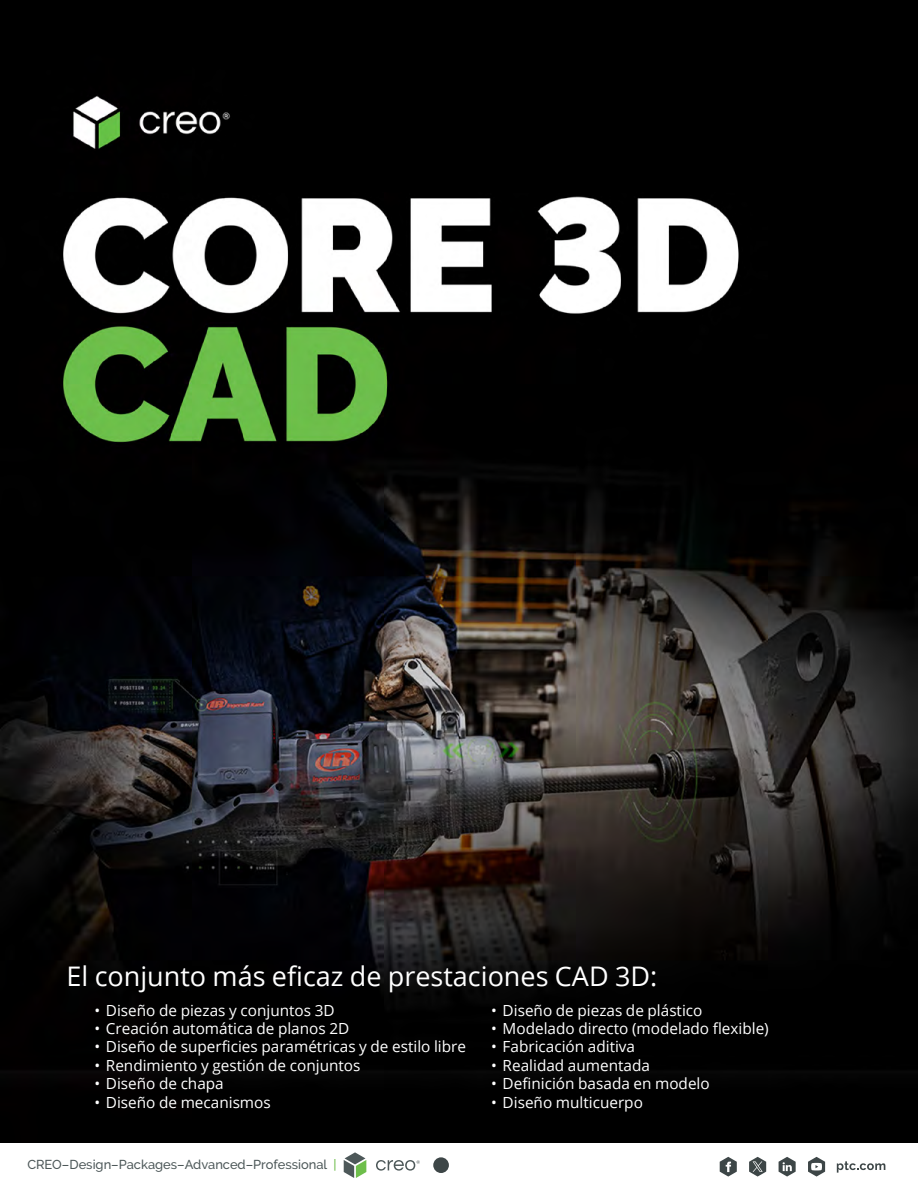
<style>
.page{position:relative;width:918px;height:1188px;background:#fff}
.page>*{position:absolute;margin:0;border:0;box-sizing:border-box;transform-origin:0 0}
.t1{font:27px "Open Sans";color:#fff}
.t2{font:15.3px "Open Sans";color:#fff}
.t3{font:500 12.9px "PTC Raleway";color:#4d5859}
.s1{color:#6ebe4b}
</style>
<div class="page">
<svg style="left:376px;top:1160px;width:44px;height:11px"></svg>
<svg style="left:344px;top:1152px;width:22px;height:26px"></svg>
<div style="left:433px;top:1157px;width:16px;height:16px;background:#3d4647;border-radius:50%"></div>
<svg style="left:720px;top:1157px;width:17px;height:20px"></svg>
<svg style="left:779px;top:1157px;width:17px;height:20px"></svg>
<svg style="left:808px;top:1157px;width:17px;height:20px"></svg>
<svg style="left:837px;top:1161px;width:48px;height:12px"></svg>
<svg style="left:749px;top:1157px;width:17px;height:20px"></svg>
<img style="left:0;top:0;width:918px;height:1143px">
<h1 class="t1" style="left:67px;top:957px;width:592px">El conjunto más eficaz de prestaciones CAD 3D:</h1>
<p class="t2" style="left:94px;top:1000px;width:242px">• Diseño de piezas y conjuntos 3D</p>
<p class="t2" style="left:94px;top:1018px;width:256px">• Creación automática de planos 2D</p>
<p class="t2" style="left:94px;top:1036px;width:373px">• Diseño de superficies paramétricas y de estilo libre</p>
<p class="t2" style="left:94px;top:1055px;width:267px">• Rendimiento y gestión de conjuntos</p>
<p class="t2" style="left:94px;top:1073px;width:131px">• Diseño de chapa</p>
<p class="t2" style="left:94px;top:1091px;width:178px">• Diseño de mecanismos</p>
<p class="t2" style="left:491px;top:1000px;width:213px">• Diseño de piezas de plástico</p>
<p class="t2" style="left:491px;top:1018px;width:279px">• Modelado directo (modelado flexible)</p>
<p class="t2" style="left:491px;top:1036px;width:145px">• Fabricación aditiva</p>
<p class="t2" style="left:491px;top:1055px;width:160px">• Realidad aumentada</p>
<p class="t2" style="left:491px;top:1073px;width:220px">• Definición basada en modelo</p>
<p class="t2" style="left:491px;top:1091px;width:153px">• Diseño multicuerpo</p>
<p class="t3" style="left:27px;top:1157px;width:311px">CREO–Design–Packages–Advanced–Professional <span class="s1">|</span></p>
</div>
